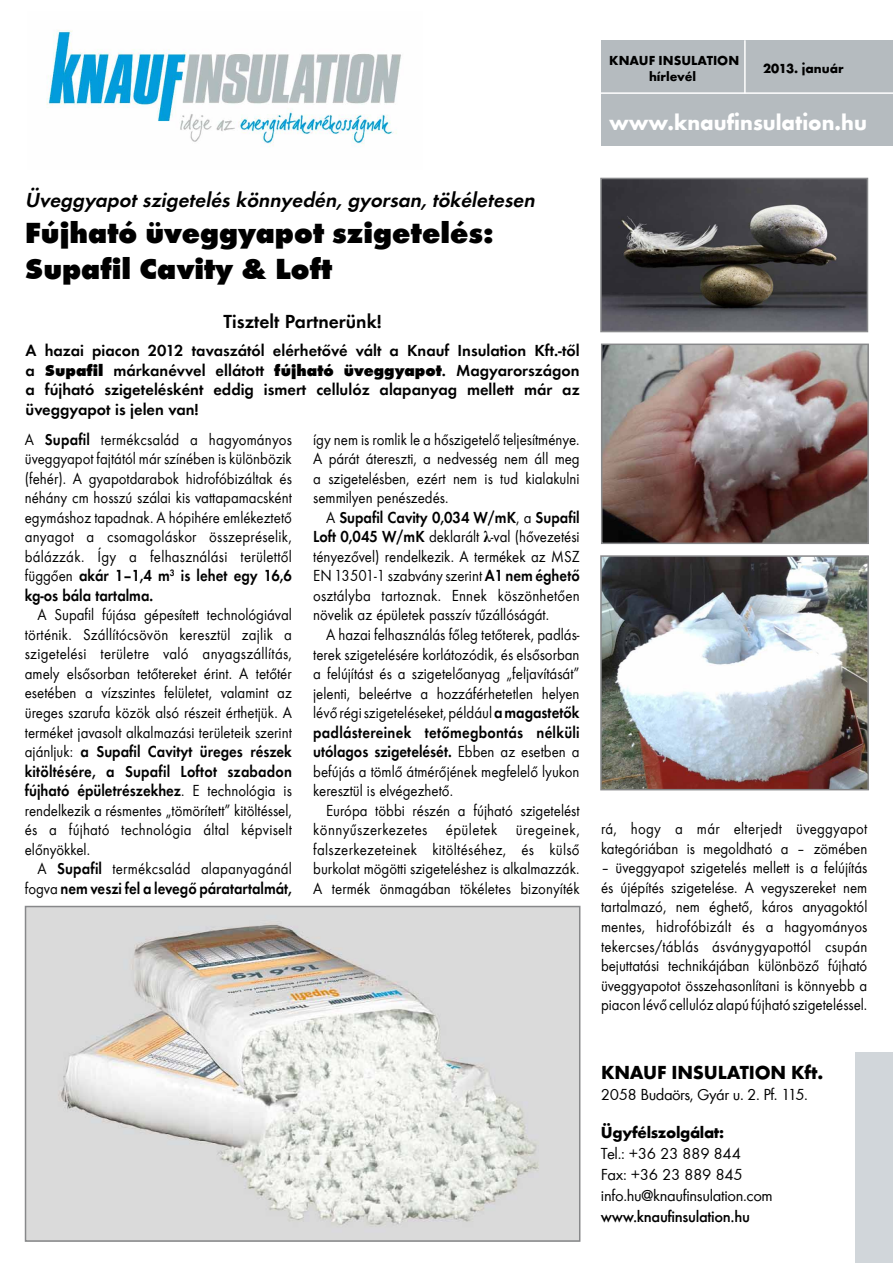
<style>
.page{position:relative;width:893px;height:1263px;background:#fff}
.page>*{position:absolute;margin:0;border:0;box-sizing:border-box;transform-origin:0 0}
.t1{font:800 30px/36px "Futura TEE";color:#000}
.t2{font:700 22.5px "Futura TEE";color:#fff}
.t3{font:italic 600 21px "Futura TEE";color:#000}
.t4{font:700 19.5px "Futura TEE";letter-spacing:-.01em;color:#000}
.t5{font:600 19.5px "Futura TEE";color:#000}
.t6{font:16.5px/19.5px "Futura TEE";color:#000;text-align:justify;scale:.9 1}
.t7{font:600 16.5px/19.5px "Futura TEE";color:#000;text-align:justify}
.t8{font:600 16.5px/19.5px "Futura TEE";color:#000;text-align:right;scale:.9 1}
.t9{font:16.5px/21px "Futura TEE";letter-spacing:-.02em;color:#000}
.t10{font:16.5px "Futura TEE";letter-spacing:-.03em;color:#000}
.t11{font:500 16.5px "Futura TEE";letter-spacing:-.02em;color:#000}
.t12{font:700 16.5px "Futura TEE";letter-spacing:-.02em;color:#000}
.t13{font:700 13.5px/16.2px "Futura TEE";color:#000;text-align:center}
.s1{font-weight:800}
.s2{font-weight:600}
.s3{font-weight:400}
.s4{font-family:"Times New Roman";font-weight:700}
</style>
<div class="page">
<div style="left:601px;top:40px;width:292px;height:106px;background:#b5bbbf"></div>
<hr style="left:595px;top:92px;width:298px;height:2px;background:#fff">
<hr style="left:744px;top:40px;width:2px;height:53px;background:#fff">
<img style="left:46px;top:30px;width:355px;height:117px">
<div style="left:855px;top:1052px;width:38px;height:211px;background:#d1d6da"></div>
<img style="left:604px;top:347px;width:262px;height:194px">
<div style="left:601px;top:344px;width:268px;height:200px;border:2px solid #87888a"></div>
<img style="left:603px;top:558px;width:263px;height:229px">
<div style="left:600px;top:555px;width:269px;height:235px;border:2px solid #87888a"></div>
<img style="left:603px;top:181px;width:262px;height:148px">
<div style="left:600px;top:178px;width:268px;height:154px;border:2px solid #87888a"></div>
<img style="left:28px;top:909px;width:549px;height:330px">
<div style="left:25px;top:906px;width:555px;height:336px;border:2px solid #87888a"></div>
<p class="t13" style="left:609px;top:52px;width:131px">KNAUF INSULATION hírlevél</p>
<p class="t13" style="left:763px;top:60px;width:82px">2013. január</p>
<h2 class="t2" style="left:609px;top:109px;width:259px">www.knaufinsulation.hu</h2>
<p class="t3" style="left:25px;top:188px;width:516px">Üveggyapot szigetelés könnyedén, gyorsan, tökéletesen</p>
<h1 class="t1" style="left:25px;top:215px;width:470px">Fújható üveggyapot szigetelés:<br>Supafil Cavity &amp; Loft</h1>
<p class="t5" style="left:224px;top:310px;width:160px">Tisztelt Partnerünk!</p>
<p class="t7" style="left:26px;top:341px;width:556px">A hazai piacon 2012 tavaszától elérhetővé vált a Knauf Insulation Kft.-től a <span class="s1">Supafil</span> márkanévvel ellátott <span class="s1">fújható üveggyapot</span>. Magyarországon a fújható szigetelésként eddig ismert cellulóz alapanyag mellett már az üveggyapot is jelen van!</p>
<p class="t6" style="left:25px;top:430px;width:298px">A <span class="s2">Supafil</span> termékcsalád a hagyományos üveggyapot fajtától már színében is különbözik (fehér). A gyapotdarabok hidrofóbizáltak és néhány cm hosszú szálai kis vattapamacsként egymáshoz tapadnak. A hópihére emlékeztető anyagot a csomagoláskor összepréselik, bálázzák. Így a felhasználási területtől függően <span class="s2">akár 1–1,4 m</span><sup>3</sup> <span class="s2">is lehet egy 16,6 kg-os bála tartalma.</span></p>
<p class="t6" style="left:25px;top:605px;width:298px;text-indent:13px">A Supafil fújása gépesített technológiával történik. Szállítócsövön keresztül zajlik a szigetelési területre való anyagszállítás, amely elsősorban tetőtereket érint. A tetőtér esetében a vízszintes felületet, valamint az üreges szarufa közök alsó részeit érthetjük. A terméket javasolt alkalmazási területeik szerint ajánljuk: <span class="s2">a Supafil Cavityt üreges részek kitöltésére, a Supafil Loftot szabadon fújható épületrészekhez</span>. E technológia is rendelkezik a résmentes „tömörített” kitöltéssel, és a fújható technológia által képviselt előnyökkel.</p>
<p class="t8" style="left:25px;top:859px;width:298px"><span class="s3">A</span> Supafil <span class="s3">termékcsalád alapanyagánál fogva</span> nem veszi fel a levegő páratartalmát,</p>
<p class="t6" style="left:313px;top:430px;width:298px">így nem is romlik le a hőszigetelő teljesítménye.<br>A párát átereszti, a nedvesség nem áll meg a szigetelésben, ezért nem is tud kialakulni semmilyen penészedés.</p>
<p class="t6" style="left:313px;top:508px;width:298px;text-indent:13px">A <span class="s2">Supafil Cavity 0,034 W/mK</span>, a <span class="s2">Supafil Loft 0,045 W/mK</span> deklarált <span class="s4">λ</span>-val (hővezetési tényezővel) rendelkezik. A termékek az MSZ EN 13501-1 szabvány szerint <span class="s2">A1 nem éghető </span>osztályba tartoznak. Ennek köszönhetően növelik az épületek passzív tűzállóságát.</p>
<p class="t6" style="left:313px;top:625px;width:298px;text-indent:13px">A hazai felhasználás főleg tetőterek, padlás&shy;terek szigetelésére korlátozódik, és elsősorban a felújítást és a szigetelőanyag „feljavítását” jelenti, beleértve a hozzáférhetetlen helyen lévő régi szigeteléseket, például <span class="s2">a magastetők padlástereinek tetőmegbontás nélküli utólagos szigetelését.</span> Ebben az esetben a befújás a tömlő átmérőjének megfelelő lyukon keresztül is elvégezhető.</p>
<p class="t6" style="left:313px;top:800px;width:298px;text-indent:13px">Európa többi részén a fújható szigetelést könnyűszerkezetes épületek üregeinek, falszerkezeteinek kitöltéséhez, és külső burkolat mögötti szigeteléshez is alkalmazzák.<br>A termék önmagában tökéletes bizonyíték</p>
<p class="t6" style="left:601px;top:819px;width:298px">rá, hogy a már elterjedt üveggyapot kategóriában is megoldható a – zömében</p>
<p class="t6" style="left:601px;top:858px;width:298px">– üveggyapot szigetelés mellett is a felújítás és újépítés szigetelése. A vegyszereket nem tartalmazó, nem éghető, káros anyagoktól mentes, hidrofóbizált és a hagyományos tekercses/táblás ásványgyapottól csupán bejuttatási technikájában különböző fújható üveggyapotot összehasonlítani is könnyebb a piacon lévő cellulóz alapú fújható szigeteléssel.</p>
<p class="t4" style="left:601px;top:1061px;width:27px">Knauf</p>
<p class="t4" style="left:671px;top:1061px;width:19px">Insulation</p>
<p class="t4" style="left:791px;top:1061px;width:34px">Kft.</p>
<p class="t10" style="left:601px;top:1085px;width:208px">2058 Budaörs, Gyár u. 2. Pf. 115.</p>
<p class="t12" style="left:601px;top:1122px;width:125px">Ügyfélszolgálat:</p>
<p class="t9" style="left:601px;top:1143px;width:173px">Tel.: +36 23 889 844<br>Fax: +36 23 889 845 info.hu@knaufinsulation.com</p>
<p class="t11" style="left:601px;top:1206px;width:151px">www.knaufinsulation.hu</p>
</div>
